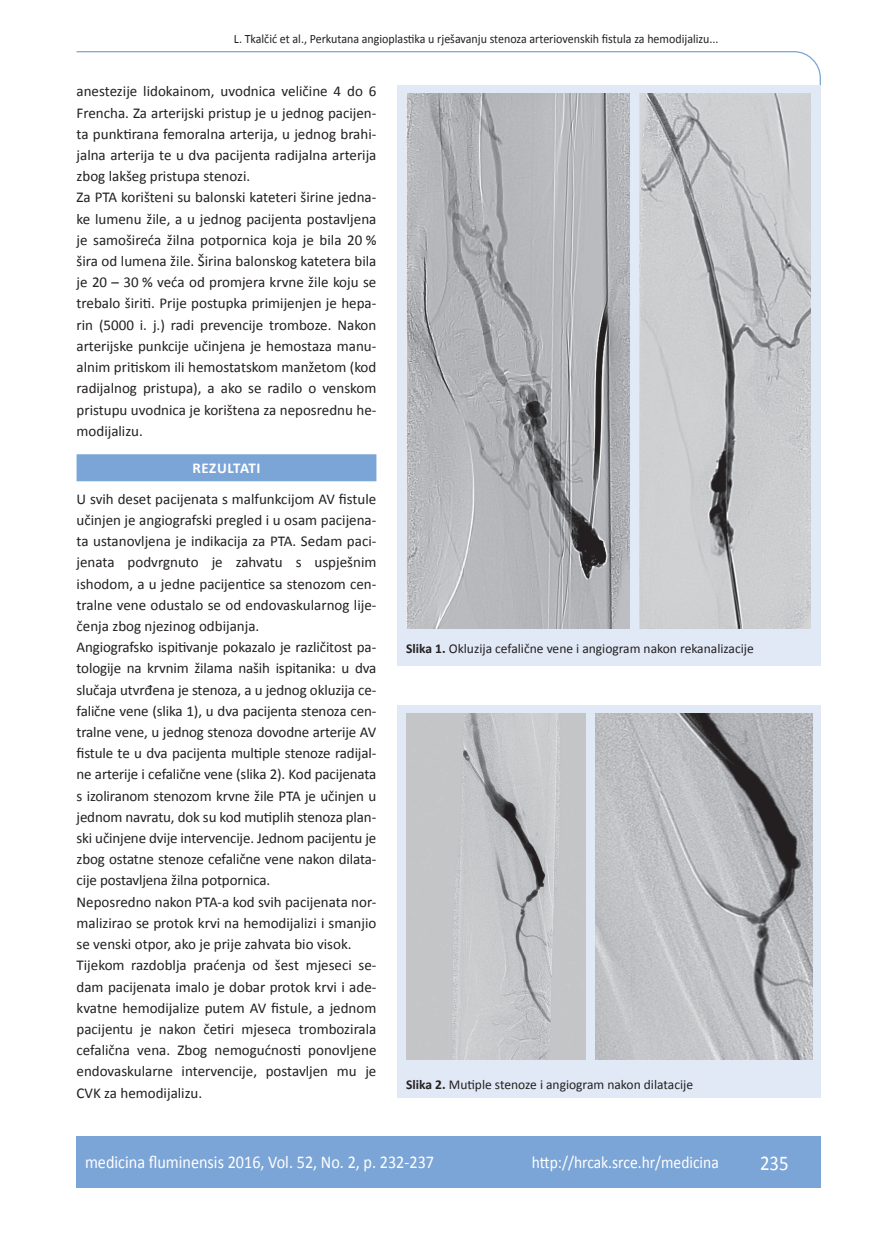
<style>
.page{position:relative;width:872px;height:1234px;background:#fff}
.page>*{position:absolute;margin:0;border:0;box-sizing:border-box;transform-origin:0 0}
.t1{font:21px "Calibri";color:#fff;scale:.9 1}
.t2{font:18px "Calibri";color:#fff;scale:.9 1}
.t3{font:17.25px "Calibri";color:#fff;scale:.9 1}
.t4{font:15px/21.1px "Calibri";color:#231f20}
.t5{font:700 15px "Calibri";letter-spacing:.035em;color:#fff}
.t6{font:13.5px "Calibri";color:#231f20}
.t7{font:12.75px "Calibri";color:#231f20;scale:.94 1}
.s1{font-weight:700}
</style>
<div class="page">
<svg style="left:76px;top:51px;width:745px;height:275px"></svg>
<div style="left:77px;top:1135px;width:744px;height:51px;background:#7ca5d7"></div>
<div style="left:77px;top:454px;width:299px;height:27px;background:#7ca5d7"></div>
<div style="left:398px;top:85px;width:423px;height:580px;background:#e1e9f6"></div>
<img style="left:406px;top:94px;width:223px;height:534px">
<img style="left:639px;top:94px;width:171px;height:534px">
<div style="left:398px;top:704px;width:423px;height:393px;background:#e1e9f6"></div>
<img style="left:406px;top:713px;width:179px;height:346px">
<img style="left:596px;top:713px;width:216px;height:346px">
<p class="t7" style="left:234px;top:30px;width:517px">L. Tkalčić et al., Perkutana angioplastika u rješavanju stenoza arteriovenskih fistula za hemodijalizu...</p>
<p class="t4" style="left:77px;top:80px;width:301px">anestezije lidokainom, uvodnica veličine 4 do 6<br>Frencha. Za arterijski pristup je u jednog pacijen&shy;ta punktirana femoralna arterija, u jednog brahi&shy;jalna arterija te u dva pacijenta radijalna arterija zbog lakšeg pristupa stenozi.<br>Za PTA korišteni su balonski kateteri širine jedna&shy;ke lumenu žile, a u jednog pacijenta postavljena je samošireća žilna potpornica koja je bila 20 % šira od lumena žile. Širina balonskog katetera bila je 20 – 30 % veća od promjera krvne žile koju se trebalo širiti. Prije postupka primijenjen je hepa&shy;rin (5000 i. j.) radi prevencije tromboze. Nakon arterijske punkcije učinjena je hemostaza manu&shy;alnim pritiskom ili hemostatskom manžetom (kod radijalnog pristupa), a ako se radilo o venskom pristupu uvodnica je korištena za neposrednu he&shy;modijalizu.</p>
<p class="t5" style="left:192px;top:458px;width:70px">REZULTATI</p>
<p class="t4" style="left:77px;top:487px;width:301px">U svih deset pacijenata s malfunkcijom AV fistule učinjen je angiografski pregled i u osam pacijena&shy;ta ustanovljena je indikacija za PTA. Sedam paci&shy;jenata podvrgnuto je zahvatu s uspješnim ishodom, a u jedne pacijentice sa stenozom cen&shy;tralne vene odustalo se od endovaskularnog lije&shy;čenja zbog njezinog odbijanja.<br>Angiografsko ispitivanje pokazalo je različitost pa&shy;tologije na krvnim žilama naših ispitanika: u dva slučaja utvrđena je stenoza, a u jednog okluzija ce&shy;falične vene (slika 1), u dva pacijenta stenoza cen&shy;tralne vene, u jednog stenoza dovodne arterije AV fistule te u dva pacijenta multiple stenoze radijal&shy;ne arterije i cefalične vene (slika 2). Kod pacijenata s izoliranom stenozom krvne žile PTA je učinjen u jednom navratu, dok su kod mutiplih stenoza plan&shy;ski učinjene dvije intervencije. Jednom pacijentu je zbog ostatne stenoze cefalične vene nakon dilata&shy;cije postavljena žilna potpornica.<br>Neposredno nakon PTA-a kod svih pacijenata nor&shy;malizirao se protok krvi na hemodijalizi i smanjio se venski otpor, ako je prije zahvata bio visok.<br>Tijekom razdoblja praćenja od šest mjeseci se&shy;dam pacijenata imalo je dobar protok krvi i ade&shy;kvatne hemodijalize putem AV fistule, a jednom pacijentu je nakon četiri mjeseca trombozirala cefalična vena. Zbog nemogućnosti ponovljene endovaskularne intervencije, postavljen mu je CVK za hemodijalizu.</p>
<p class="t6" style="left:406px;top:640px;width:349px"><span class="s1">Slika 1.</span> Okluzija cefalične vene i angiogram nakon rekanalizacije</p>
<p class="t6" style="left:406px;top:1075px;width:288px"><span class="s1">Slika 2.</span> Mutiple stenoze i angiogram nakon dilatacije</p>
<p class="t2" style="left:85px;top:1150px;width:389px">medicina fluminensis 2016, Vol. 52, No. 2, p. 232-237</p>
<p class="t3" style="left:532px;top:1151px;width:209px">http://hrcak.srce.hr/medicina</p>
<h1 class="t1" style="left:760px;top:1149px;width:33px">235</h1>
</div>
